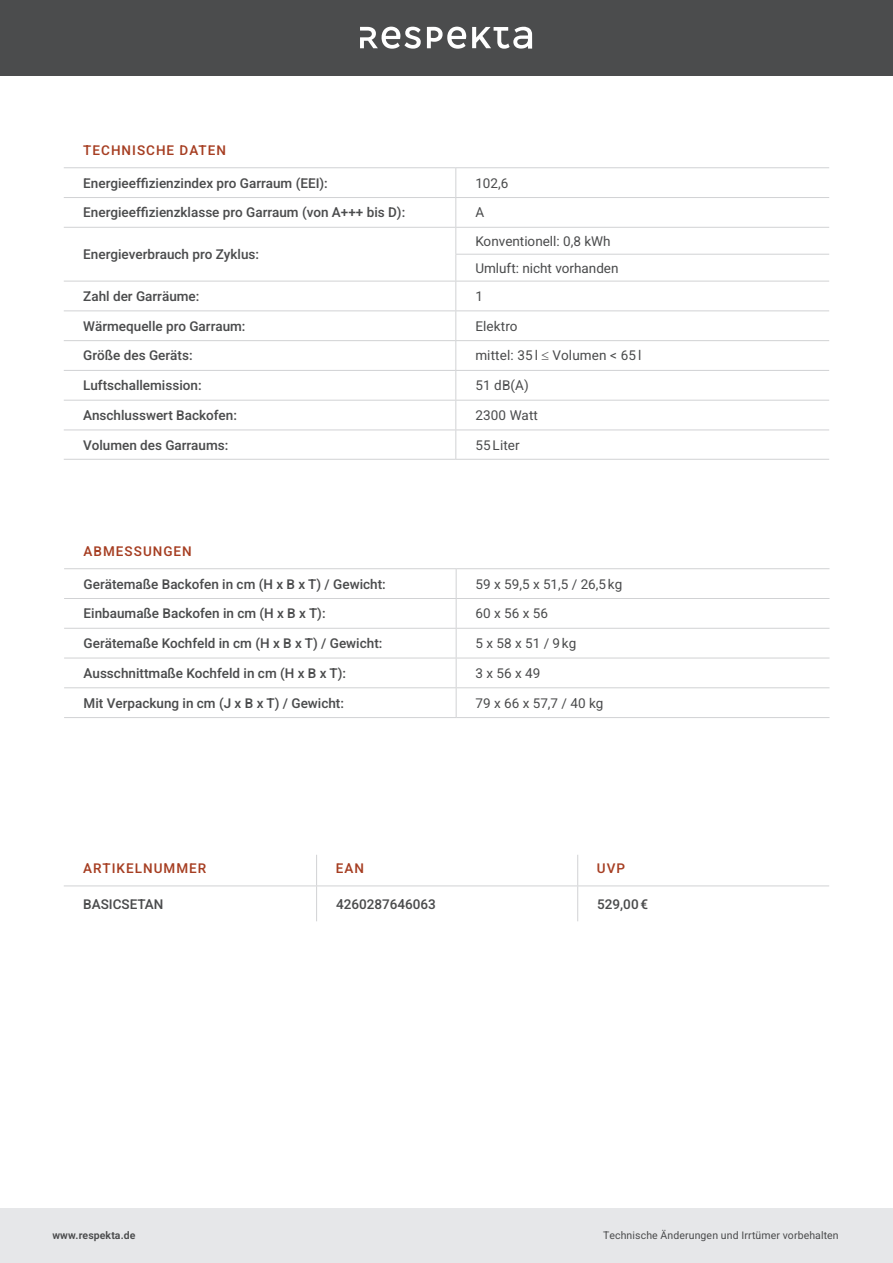
<style>
.page{position:relative;width:893px;height:1263px;background:#fff}
.page>*{position:absolute;margin:0;border:0;box-sizing:border-box;transform-origin:0 0}
.t1{font:500 13.5px "Heebo";color:#4b4c4d}
.t2{font:13.5px "Heebo";color:#4b4c4d}
.t3{font:500 13.5px "Heebo";letter-spacing:.075em;color:#a63e22}
.t4{font:10.5px "Heebo";letter-spacing:.01em;color:#4b4c4d}
.t5{font:600 10.5px "Heebo";letter-spacing:.01em;color:#4b4c4d}
</style>
<div class="page">
<div style="left:0;top:0;width:893px;height:75px;background:#4b4c4d"></div>
<svg style="left:360px;top:27px;width:61px;height:22px"></svg>
<svg style="left:427px;top:27px;width:39px;height:22px"></svg>
<svg style="left:472px;top:27px;width:60px;height:22px"></svg>
<div style="left:0;top:1208px;width:893px;height:55px;background:#e6e7e9"></div>
<hr style="left:316px;top:886px;width:1px;height:35px;background:#d1d2d4">
<hr style="left:577px;top:886px;width:1px;height:35px;background:#d1d2d4">
<hr style="left:316px;top:855px;width:1px;height:30px;background:#d1d2d4">
<hr style="left:577px;top:855px;width:1px;height:30px;background:#d1d2d4">
<hr style="left:64px;top:885px;width:253px;height:1px;background:#d1d2d4">
<hr style="left:317px;top:885px;width:261px;height:1px;background:#d1d2d4">
<hr style="left:578px;top:885px;width:251px;height:1px;background:#d1d2d4">
<hr style="left:64px;top:227px;width:392px;height:1px;background:#d1d2d4">
<hr style="left:456px;top:227px;width:373px;height:1px;background:#d1d2d4">
<hr style="left:455px;top:254px;width:374px;height:1px;background:#d1d2d4">
<hr style="left:64px;top:281px;width:392px;height:1px;background:#d1d2d4">
<hr style="left:456px;top:281px;width:373px;height:1px;background:#d1d2d4">
<hr style="left:64px;top:310px;width:392px;height:1px;background:#d1d2d4">
<hr style="left:456px;top:310px;width:373px;height:1px;background:#d1d2d4">
<svg style="left:455px;top:168px;width:1px;height:291px"></svg>
<hr style="left:64px;top:340px;width:392px;height:1px;background:#d1d2d4">
<hr style="left:456px;top:340px;width:373px;height:1px;background:#d1d2d4">
<hr style="left:64px;top:370px;width:392px;height:1px;background:#d1d2d4">
<hr style="left:456px;top:370px;width:373px;height:1px;background:#d1d2d4">
<hr style="left:64px;top:400px;width:392px;height:1px;background:#d1d2d4">
<hr style="left:456px;top:400px;width:373px;height:1px;background:#d1d2d4">
<hr style="left:64px;top:430px;width:392px;height:1px;background:#d1d2d4">
<hr style="left:456px;top:430px;width:373px;height:1px;background:#d1d2d4">
<hr style="left:64px;top:167px;width:392px;height:1px;background:#d1d2d4">
<hr style="left:456px;top:167px;width:373px;height:1px;background:#d1d2d4">
<hr style="left:64px;top:197px;width:392px;height:1px;background:#d1d2d4">
<hr style="left:456px;top:197px;width:373px;height:1px;background:#d1d2d4">
<hr style="left:64px;top:459px;width:392px;height:1px;background:#d1d2d4">
<hr style="left:456px;top:459px;width:373px;height:1px;background:#d1d2d4">
<hr style="left:64px;top:568px;width:392px;height:1px;background:#d1d2d4">
<hr style="left:456px;top:568px;width:373px;height:1px;background:#d1d2d4">
<hr style="left:64px;top:598px;width:392px;height:1px;background:#d1d2d4">
<hr style="left:456px;top:598px;width:373px;height:1px;background:#d1d2d4">
<hr style="left:64px;top:628px;width:392px;height:1px;background:#d1d2d4">
<hr style="left:456px;top:628px;width:373px;height:1px;background:#d1d2d4">
<hr style="left:64px;top:658px;width:392px;height:1px;background:#d1d2d4">
<hr style="left:456px;top:658px;width:373px;height:1px;background:#d1d2d4">
<hr style="left:64px;top:687px;width:392px;height:1px;background:#d1d2d4">
<hr style="left:456px;top:687px;width:373px;height:1px;background:#d1d2d4">
<hr style="left:64px;top:717px;width:392px;height:1px;background:#d1d2d4">
<hr style="left:456px;top:717px;width:373px;height:1px;background:#d1d2d4">
<svg style="left:456px;top:569px;width:1px;height:148px"></svg>
<p class="t3" style="left:83px;top:141px;width:144px">TECHNISCHE DATEN</p>
<p class="t1" style="left:83px;top:173px;width:246px">Energieeffizienzindex pro Garraum (EEI):</p>
<p class="t2" style="left:475px;top:173px;width:35px">102,6</p>
<p class="t1" style="left:83px;top:203px;width:323px">Energieeffizienzklasse pro Garraum (von A+++ bis D):</p>
<p class="t2" style="left:475px;top:203px;width:10px">A</p>
<p class="t1" style="left:83px;top:245px;width:177px">Energieverbrauch pro Zyklus:</p>
<p class="t2" style="left:475px;top:232px;width:137px">Konventionell: 0,8 kWh</p>
<p class="t2" style="left:475px;top:258px;width:145px">Umluft: nicht vorhanden</p>
<p class="t1" style="left:83px;top:287px;width:118px">Zahl der Garräume:</p>
<p class="t2" style="left:475px;top:287px;width:9px">1</p>
<p class="t1" style="left:83px;top:317px;width:164px">Wärmequelle pro Garraum:</p>
<p class="t2" style="left:475px;top:317px;width:44px">Elektro</p>
<p class="t1" style="left:83px;top:346px;width:111px">Größe des Geräts:</p>
<p class="t2" style="left:475px;top:346px;width:167px">mittel: 35 l ≤ Volumen &lt; 65 l</p>
<p class="t1" style="left:83px;top:376px;width:120px">Luftschallemission:</p>
<p class="t2" style="left:475px;top:376px;width:55px">51 dB(A)</p>
<p class="t1" style="left:83px;top:406px;width:155px">Anschlusswert Backofen:</p>
<p class="t2" style="left:475px;top:406px;width:64px">2300 Watt</p>
<p class="t1" style="left:83px;top:435px;width:147px">Volumen des Garraums:</p>
<p class="t2" style="left:475px;top:435px;width:46px">55 Liter</p>
<p class="t3" style="left:84px;top:542px;width:110px">ABMESSUNGEN</p>
<p class="t1" style="left:84px;top:574px;width:304px">Gerätemaße Backofen in cm (H x B x T) / Gewicht:</p>
<p class="t2" style="left:476px;top:574px;width:148px">59 x 59,5 x 51,5 / 26,5kg</p>
<p class="t1" style="left:84px;top:604px;width:243px">Einbaumaße Backofen in cm (H x B x T):</p>
<p class="t2" style="left:476px;top:604px;width:74px">60 x 56 x 56</p>
<p class="t1" style="left:84px;top:634px;width:300px">Gerätemaße Kochfeld in cm (H x B x T) / Gewicht:</p>
<p class="t2" style="left:476px;top:634px;width:102px">5 x 58 x 51 / 9kg</p>
<p class="t1" style="left:84px;top:664px;width:264px">Ausschnittmaße Kochfeld in cm (H x B x T):</p>
<p class="t2" style="left:476px;top:664px;width:66px">3 x 56 x 49</p>
<p class="t1" style="left:84px;top:693px;width:262px">Mit Verpackung in cm (J x B x T) / Gewicht:</p>
<p class="t2" style="left:476px;top:693px;width:129px">79 x 66 x 57,7 / 40 kg</p>
<p class="t3" style="left:83px;top:859px;width:125px">ARTIKELNUMMER</p>
<p class="t3" style="left:336px;top:859px;width:30px">EAN</p>
<p class="t3" style="left:597px;top:859px;width:30px">UVP</p>
<p class="t1" style="left:83px;top:894px;width:82px">BASICSETAN</p>
<p class="t1" style="left:336px;top:894px;width:101px">4260287646063</p>
<p class="t1" style="left:597px;top:894px;width:52px">529,00€</p>
<p class="t5" style="left:52px;top:1228px;width:85px">www.respekta.de</p>
<p class="t4" style="left:603px;top:1228px;width:237px">Technische Änderungen und Irrtümer vorbehalten</p>
</div>
